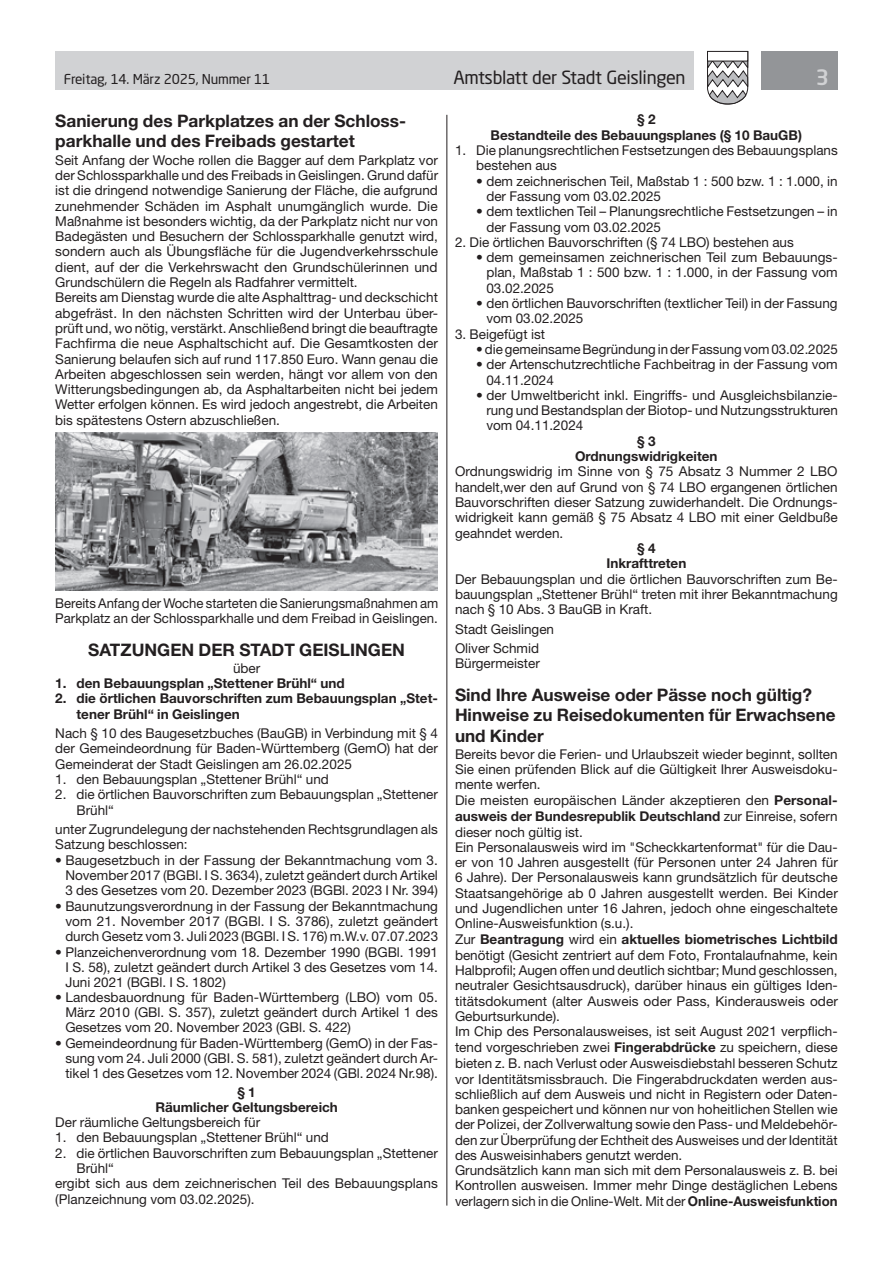
<style>
.page{position:relative;width:893px;height:1263px;background:#fff}
.page>*{position:absolute;margin:0;border:0;box-sizing:border-box;transform-origin:0 0}
.t1{font:500 21px "Neo Sans Std";color:#d1d2d4}
.t2{font:18px "Neo Sans Std";letter-spacing:-.02em;color:#231f20}
.t3{font:700 17.25px/20.1px "Helvetica Neue LT Std";color:#231f20}
.t4{font:13.5px/15.3px "Helvetica Neue LT Std";color:#231f20}
.t5{font:700 13.5px/15.3px "Helvetica Neue LT Std";color:#231f20;text-align:center}
.t6{font:13.5px "Neo Sans Std";letter-spacing:-.015em;color:#231f20}
.s1{font-weight:700}
</style>
<div class="page">
<div style="left:55px;top:51px;width:639px;height:38px;background:#d1d2d4"></div>
<div style="left:761px;top:51px;width:77px;height:38px;background:#939598"></div>
<svg style="left:707px;top:51px;width:42px;height:54px"></svg>
<div style="left:707px;top:51px;width:41px;height:10px;background:#fff"></div>
<div style="left:707px;top:51px;width:41px;height:10px;border:1px solid #231f20"></div>
<hr style="left:446px;top:115px;width:1px;height:1090px;background:#231f20">
<img style="left:55px;top:433px;width:383px;height:157px">
<p class="t6" style="left:64px;top:71px;width:208px">Freitag, 14. März 2025, Nummer 11</p>
<h2 class="t2" style="left:453px;top:66px;width:234px">Amtsblatt der Stadt Geislingen</h2>
<h1 class="t1" style="left:816px;top:64px;width:15px">3</h1>
<p class="t3" style="left:55px;top:111px;width:352px">Sanierung des Parkplatzes an der Schloss&shy;parkhalle und des Freibads gestartet</p>
<p class="t4" style="left:55px;top:152px;width:384px">Seit Anfang der Woche rollen die Bagger auf dem Parkplatz vor der Schlossparkhalle und des Freibads in Geislingen. Grund dafür ist die dringend notwendige Sanierung der Fläche, die aufgrund zunehmender Schäden im Asphalt unumgänglich wurde. Die Maßnahme ist besonders wichtig, da der Parkplatz nicht nur von Badegästen und Besuchern der Schlossparkhalle genutzt wird, sondern auch als Übungsfläche für die Jugendverkehrsschule dient, auf der die Verkehrswacht den Grundschülerinnen und Grundschülern die Regeln als Radfahrer vermittelt.<br>Bereits am Dienstag wurde die alte Asphalttrag- und deckschicht abgefräst. In den nächsten Schritten wird der Unterbau über&shy;prüft und, wo nötig, verstärkt. Anschließend bringt die beauftragte Fachfirma die neue Asphaltschicht auf. Die Gesamtkosten der Sanierung belaufen sich auf rund 117.850 Euro. Wann genau die Arbeiten abgeschlossen sein werden, hängt vor allem von den Witterungsbedingungen ab, da Asphaltarbeiten nicht bei jedem Wetter erfolgen können. Es wird jedoch angestrebt, die Arbeiten bis spätestens Ostern abzuschließen.</p>
<p class="t5" style="left:491px;top:112px;width:313px">§ 2<br>Bestandteile des Bebauungsplanes (§ 10 BauGB)</p>
<p class="t4" style="left:476px;top:142px;width:363px;text-indent:-21px">1. Die planungsrechtlichen Festsetzungen des Bebauungsplans bestehen aus</p>
<p class="t4" style="left:486px;top:173px;width:353px;text-indent:-10px">• dem zeichnerischen Teil, Maßstab 1 : 500 bzw. 1 : 1.000, in der Fassung vom 03.02.2025</p>
<p class="t4" style="left:486px;top:204px;width:353px;text-indent:-10px">• dem textlichen Teil – Planungsrechtliche Festsetzungen – in der Fassung vom 03.02.2025</p>
<p class="t4" style="left:455px;top:234px;width:340px">2. Die örtlichen Bauvorschriften (§ 74 LBO) bestehen aus</p>
<p class="t4" style="left:486px;top:250px;width:353px;text-align:justify;text-indent:-10px">• dem gemeinsamen zeichnerischen Teil zum Bebauungs&shy;plan, Maßstab 1 : 500 bzw. 1 : 1.000, in der Fassung vom 03.02.2025</p>
<p class="t4" style="left:486px;top:295px;width:353px;text-indent:-10px">• den örtlichen Bauvorschriften (textlicher Teil) in der Fassung vom 03.02.2025</p>
<p class="t4" style="left:455px;top:326px;width:92px">3. Beigefügt ist</p>
<p class="t4" style="left:476px;top:341px;width:363px">• die gemeinsame Begründung in der Fassung vom 03.02.2025</p>
<p class="t4" style="left:486px;top:357px;width:353px;text-indent:-10px">• der Artenschutzrechtliche Fachbeitrag in der Fassung vom<br>04.11.2024</p>
<p class="t4" style="left:486px;top:387px;width:353px;text-align:justify;text-indent:-10px">• der Umweltbericht inkl. Eingriffs- und Ausgleichsbilanzie&shy;rung und Bestandsplan der Biotop- und Nutzungsstrukturen vom 04.11.2024</p>
<p class="t5" style="left:575px;top:433px;width:144px">§ 3<br>Ordnungswidrigkeiten</p>
<p class="t4" style="left:455px;top:464px;width:384px;text-align:justify">Ordnungswidrig im Sinne von § 75 Absatz 3 Nummer 2 LBO handelt,wer den auf Grund von § 74 LBO ergangenen örtlichen Bauvorschriften dieser Satzung zuwiderhandelt. Die Ordnungs&shy;widrigkeit kann gemäß § 75 Absatz 4 LBO mit einer Geldbuße geahndet werden.</p>
<p class="t5" style="left:606px;top:540px;width:81px">§ 4<br>Inkrafttreten</p>
<p class="t4" style="left:455px;top:571px;width:384px;text-align:justify">Der Bebauungsplan und die örtlichen Bauvorschriften zum Be&shy;bauungsplan „Stettener Brühl“ treten mit ihrer Bekanntmachung nach § 10 Abs. 3 BauGB in Kraft.</p>
<p class="t4" style="left:455px;top:619px;width:101px;line-height:19.5px">Stadt Geislingen<br>Oliver Schmid</p>
<p class="t4" style="left:455px;top:656px;width:86px">Bürgermeister</p>
<p class="t3" style="left:455px;top:685px;width:382px">Sind Ihre Ausweise oder Pässe noch gültig?<br>Hinweise zu Reisedokumenten für Erwachsene und Kinder</p>
<p class="t4" style="left:455px;top:746px;width:384px">Bereits bevor die Ferien- und Urlaubszeit wieder beginnt, sollten Sie einen prüfenden Blick auf die Gültigkeit Ihrer Ausweisdoku&shy;mente werfen.<br>Die meisten europäischen Länder akzeptieren den <span class="s1">Personal&shy;ausweis der Bundesrepublik Deutschland</span> zur Einreise, sofern dieser noch gültig ist.<br>Ein Personalausweis wird im "Scheckkartenformat" für die Dau&shy;er von 10 Jahren ausgestellt (für Personen unter 24 Jahren für 6 Jahre). Der Personalausweis kann grundsätzlich für deutsche Staatsangehörige ab 0 Jahren ausgestellt werden. Bei Kinder und Jugendlichen unter 16 Jahren, jedoch ohne eingeschaltete Online-Ausweisfunktion (s.u.).<br>Zur <span class="s1">Beantragung</span> wird ein <span class="s1">aktuelles biometrisches Lichtbild </span>benötigt (Gesicht zentriert auf dem Foto, Frontalaufnahme, kein Halbprofil; Augen offen und deutlich sichtbar; Mund geschlossen, neutraler Gesichtsausdruck), darüber hinaus ein gültiges Iden&shy;titätsdokument (alter Ausweis oder Pass, Kinderausweis oder Geburtsurkunde).<br>Im Chip des Personalausweises, ist seit August 2021 verpflich&shy;tend vorgeschrieben zwei <span class="s1">Fingerabdrücke</span> zu speichern, diese bieten z. B. nach Verlust oder Ausweisdiebstahl besseren Schutz vor Identitätsmissbrauch. Die Fingerabdruckdaten werden aus&shy;schließlich auf dem Ausweis und nicht in Registern oder Daten&shy;banken gespeichert und können nur von hoheitlichen Stellen wie der Polizei, der Zollverwaltung sowie den Pass- und Meldebehör&shy;den zur Überprüfung der Echtheit des Ausweises und der Identität des Ausweisinhabers genutzt werden.<br>Grundsätzlich kann man sich mit dem Personalausweis z. B. bei Kontrollen ausweisen. Immer mehr Dinge destäglichen Lebens verlagern sich in die Online-Welt. Mit der <span class="s1">Online-Ausweisfunktion</span></p>
<p class="t4" style="left:55px;top:595px;width:384px">Bereits Anfang der Woche starteten die Sanierungsmaßnahmen am<br>Parkplatz an der Schlossparkhalle und dem Freibad in Geislingen.</p>
<p class="t3" style="left:88px;top:639px;width:318px">SATZUNGEN DER STADT GEISLINGEN</p>
<p class="t4" style="left:233px;top:660px;width:29px">über</p>
<p class="t5" style="left:55px;top:675px;width:291px">1. den Bebauungsplan „Stettener Brühl“ und</p>
<p class="t5" style="left:77px;top:691px;width:363px;text-align:left;text-indent:-21px">2. die örtlichen Bauvorschriften zum Bebauungsplan „Stet&shy;tener Brühl“ in Geislingen</p>
<p class="t4" style="left:55px;top:725px;width:384px;text-align:justify">Nach § 10 des Baugesetzbuches (BauGB) in Verbindung mit § 4 der Gemeindeordnung für Baden-Württemberg (GemO) hat der Gemeinderat der Stadt Geislingen am 26.02.2025</p>
<p class="t4" style="left:55px;top:771px;width:275px">1. den Bebauungsplan „Stettener Brühl“ und</p>
<p class="t4" style="left:77px;top:787px;width:363px;text-indent:-21px">2. die örtlichen Bauvorschriften zum Bebauungsplan „Stettener<br>Brühl“</p>
<p class="t4" style="left:55px;top:821px;width:384px">unter Zugrundelegung der nachstehenden Rechtsgrundlagen als<br>Satzung beschlossen:</p>
<p class="t4" style="left:65px;top:852px;width:374px;text-align:justify;text-indent:-10px">• Baugesetzbuch in der Fassung der Bekanntmachung vom 3.<br>November 2017 (BGBl. I S. 3634), zuletzt geändert durch Artikel 3 des Gesetzes vom 20. Dezember 2023 (BGBl. 2023 I Nr. 394)</p>
<p class="t4" style="left:65px;top:898px;width:374px;text-align:justify;text-indent:-10px">• Baunutzungsverordnung in der Fassung der Bekanntmachung vom 21. November 2017 (BGBl. I S. 3786), zuletzt geändert durch Gesetz vom 3. Juli 2023 (BGBl. I S. 176) m.W.v. 07.07.2023</p>
<p class="t4" style="left:65px;top:944px;width:374px;text-align:justify;text-indent:-10px">• Planzeichenverordnung vom 18. Dezember 1990 (BGBl. 1991<br>I S. 58), zuletzt geändert durch Artikel 3 des Gesetzes vom 14.<br>Juni 2021 (BGBl. I S. 1802)</p>
<p class="t4" style="left:65px;top:989px;width:374px;text-align:justify;text-indent:-10px">• Landesbauordnung für Baden-Württemberg (LBO) vom 05.<br>März 2010 (GBl. S. 357), zuletzt geändert durch Artikel 1 des Gesetzes vom 20. November 2023 (GBl. S. 422)</p>
<p class="t4" style="left:65px;top:1035px;width:374px;text-align:justify;text-indent:-10px">• Gemeindeordnung für Baden-Württemberg (GemO) in der Fas&shy;sung vom 24. Juli 2000 (GBI. S. 581), zuletzt geändert durch Ar&shy;tikel 1 des Gesetzes vom 12. November 2024 (GBl. 2024 Nr.98).</p>
<p class="t5" style="left:155px;top:1084px;width:184px">§ 1<br>Räumlicher Geltungsbereich</p>
<p class="t4" style="left:55px;top:1114px;width:206px">Der räumliche Geltungsbereich für</p>
<p class="t4" style="left:55px;top:1129px;width:275px">1. den Bebauungsplan „Stettener Brühl“ und</p>
<p class="t4" style="left:55px;top:1145px;width:384px">2. die örtlichen Bauvorschriften zum Bebauungsplan „Stettener</p>
<p class="t4" style="left:77px;top:1160px;width:39px">Brühl“</p>
<p class="t4" style="left:55px;top:1176px;width:384px">ergibt sich aus dem zeichnerischen Teil des Bebauungsplans</p>
<p class="t4" style="left:55px;top:1191px;width:201px">(Planzeichnung vom 03.02.2025).</p>
</div>
